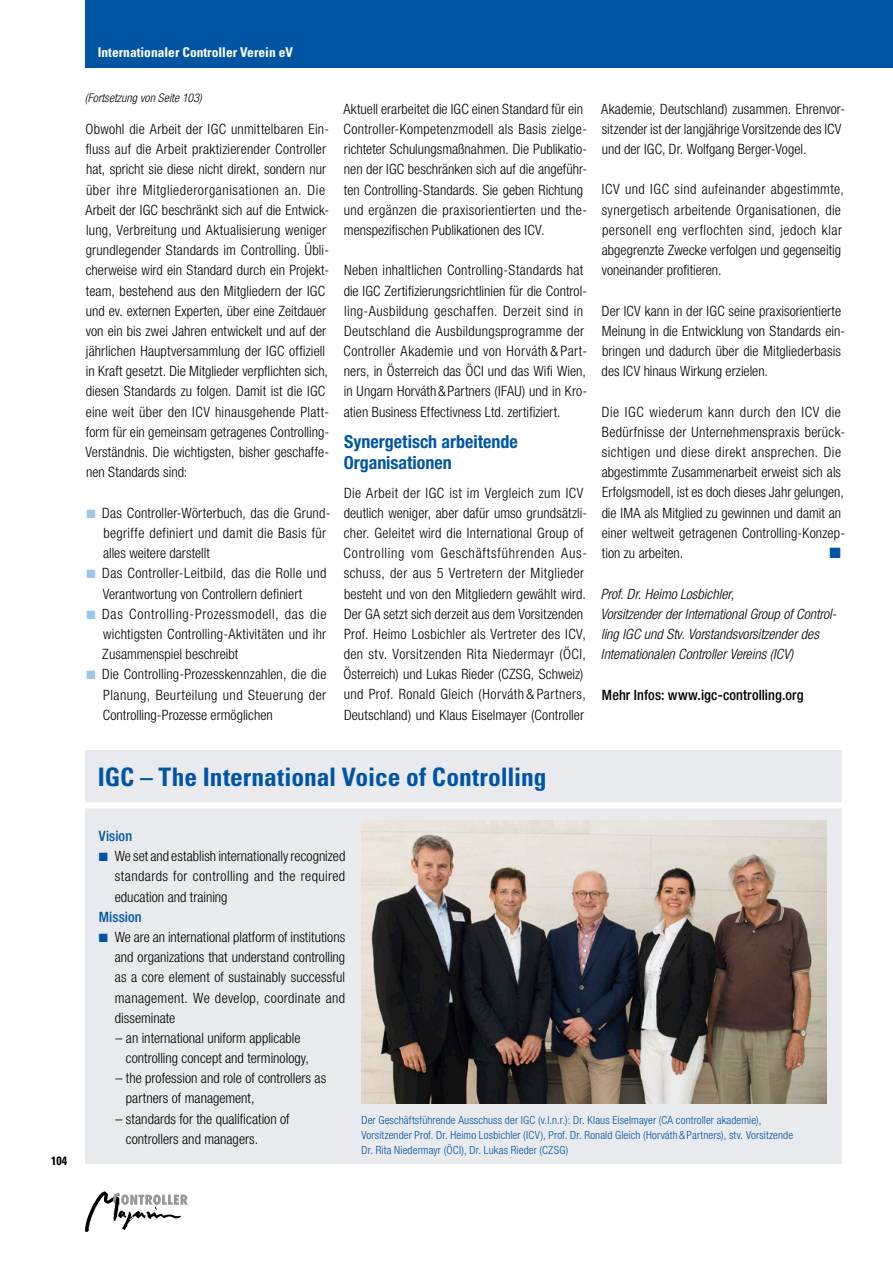
<style>
.page{position:relative;width:893px;height:1263px;background:#fff}
.page>*{position:absolute;margin:0;border:0;box-sizing:border-box;transform-origin:0 0}
.t1{font:700 condensed 25.5px "Univers LT Std";color:#0055a3}
.t2{font:700 condensed 18px/21px "Helvetica Neue LT Pro";color:#0055a3}
.t3{font:15px "Zapf Dingbats ITC";color:#0055a3}
.t4{font:300 condensed 14.25px/20.2px "Helvetica Neue LT Pro";letter-spacing:.01em;color:#000}
.t5{font:italic 300 condensed 14.25px/20.2px "Helvetica Neue LT Pro";color:#000}
.t6{font:500 condensed 14.25px "Helvetica Neue LT Pro";letter-spacing:.01em;color:#000}
.t7{font:500 condensed 14.25px "Helvetica Neue LT Pro";letter-spacing:.005em;color:#0055a3}
.t8{font:700 condensed 13.5px "Univers LT Std";color:#fff}
.t9{font:italic 300 condensed 12px "Helvetica Neue LT Pro";color:#000}
.t10{font:700 condensed 12px "Univers LT Std";color:#000}
.t11{font:300 condensed 11.25px/15px "Helvetica Neue LT Pro";letter-spacing:.01em;color:#0055a3}
.s1{color:#9cc7eb}
.s2{color:#0055a3}
</style>
<div class="page">
<svg style="left:181px;top:1194px;width:7px;height:11px"></svg>
<img style="left:85px;top:1191px;width:96px;height:41px">
<div style="left:85px;top:0;width:808px;height:68px;background:#0055a3"></div>
<div style="left:85px;top:784px;width:757px;height:380px;background:#e9eaee"></div>
<div style="left:85px;top:750px;width:757px;height:53px;background:#e9eaee"></div>
<div style="left:76px;top:802px;width:779px;height:6px;background:#fff"></div>
<img style="left:361px;top:821px;width:465px;height:282px">
<p class="t10" style="left:51px;top:1154px;width:17px">104</p>
<p class="t8" style="left:98px;top:43px;width:197px">Internationaler Controller Verein eV</p>
<p class="t9" style="left:85px;top:91px;width:119px">(Fortsetzung von Seite 103)</p>
<p class="t4" style="left:85px;top:119px;width:245px">Obwohl die Arbeit der IGC unmittelbaren Ein&shy;fluss auf die Arbeit praktizierender Controller hat, spricht sie diese nicht direkt, sondern nur über ihre Mitgliederorganisationen an. Die Arbeit der IGC beschränkt sich auf die Entwick&shy;lung, Verbreitung und Aktualisierung weniger grundlegender Standards im Controlling. Übli&shy;cherweise wird ein Standard durch ein Projekt&shy;team, bestehend aus den Mitgliedern der IGC und ev. externen Experten, über eine Zeitdauer von ein bis zwei Jahren entwickelt und auf der jährlichen Hauptversammlung der IGC offiziell in Kraft gesetzt. Die Mitglieder verpflichten sich, diesen Standards zu folgen. Damit ist die IGC eine weit über den ICV hinausgehende Platt&shy;form für ein gemeinsam getragenes Controlling-Verständnis. Die wichtigsten, bisher geschaffe&shy;nen Standards sind:</p>
<p class="t4" style="left:103px;top:502px;width:229px;text-indent:-17px"><span class="s1">■</span> Das Controller-Wörterbuch, das die Grund&shy;begriffe definiert und damit die Basis für alles weitere darstellt</p>
<p class="t4" style="left:86px;top:563px;width:242px;text-align:center"><span class="s1">■</span> Das Controller-Leitbild, das die Rolle und<br>Verantwortung von Controllern definiert</p>
<p class="t4" style="left:102px;top:603px;width:226px;text-align:justify;text-indent:-16px"><span class="s1">■</span> Das Controlling-Prozessmodell, das die wichtigsten Controlling-Aktivitäten und ihr Zusammenspiel beschreibt</p>
<p class="t4" style="left:103px;top:664px;width:225px;text-align:justify;text-indent:-16px"><span class="s1">■</span> Die Controlling-Prozesskennzahlen, die die Planung, Beurteilung und Steuerung der Controlling-Prozesse ermöglichen</p>
<p class="t4" style="left:343px;top:98px;width:245px">Aktuell erarbeitet die IGC einen Standard für ein Controller-Kompetenzmodell als Basis zielge&shy;richteter Schulungsmaßnahmen. Die Publikatio&shy;nen der IGC beschränken sich auf die angeführ&shy;ten Controlling-Standards. Sie geben Richtung und ergänzen die praxisorientierten und the&shy;menspezifischen Publikationen des ICV.</p>
<p class="t4" style="left:343px;top:260px;width:245px">Neben inhaltlichen Controlling-Standards hat die IGC Zertifizierungsrichtlinien für die Control&shy;ling-Ausbildung geschaffen. Derzeit sind in Deutschland die Ausbildungsprogramme der Controller Akademie und von Horváth &amp; Part&shy;ners, in Österreich das ÖCI und das Wifi Wien, in Ungarn Horváth&amp;Partners (IFAU) und in Kro&shy;atien Business Effectivness Ltd. zertifiziert.</p>
<p class="t2" style="left:344px;top:431px;width:176px">Synergetisch arbeitende<br>Organisationen</p>
<p class="t4" style="left:343px;top:482px;width:245px">Die Arbeit der IGC ist im Vergleich zum ICV deutlich weniger, aber dafür umso grundsätzli&shy;cher. Geleitet wird die International Group of Controlling vom Geschäftsführenden Aus&shy;schuss, der aus 5 Vertretern der Mitglieder besteht und von den Mitgliedern gewählt wird.<br>Der GA setzt sich derzeit aus dem Vorsitzenden Prof. Heimo Losbichler als Vertreter des ICV, den stv. Vorsitzenden Rita Niedermayr (ÖCI, Österreich) und Lukas Rieder (CZSG, Schweiz) und Prof. Ronald Gleich (Horváth &amp; Partners, Deutschland) und Klaus Eiselmayer (Controller</p>
<p class="t4" style="left:601px;top:98px;width:245px">Akademie, Deutschland) zusammen. Ehrenvor&shy;sitzender ist der langjährige Vorsitzende des ICV und der IGC, Dr. Wolfgang Berger-Vogel.</p>
<p class="t4" style="left:602px;top:179px;width:244px">ICV und IGC sind aufeinander abgestimmte, synergetisch arbeitende Organisationen, die personell eng verflochten sind, jedoch klar abgegrenzte Zwecke verfolgen und gegenseitig voneinander profitieren.</p>
<p class="t4" style="left:602px;top:300px;width:245px">Der ICV kann in der IGC seine praxisorientierte Meinung in die Entwicklung von Standards ein&shy;bringen und dadurch über die Mitgliederbasis des ICV hinaus Wirkung erzielen.</p>
<p class="t4" style="left:602px;top:401px;width:245px">Die IGC wiederum kann durch den ICV die Bedürfnisse der Unternehmenspraxis berück&shy;sichtigen und diese direkt ansprechen. Die abgestimmte Zusammenarbeit erweist sich als Erfolgsmodell, ist es doch dieses Jahr gelungen, die IMA als Mitglied zu gewinnen und damit an einer weltweit getragenen Controlling-Konzep&shy;tion zu arbeiten.</p>
<p class="t3" style="left:829px;top:546px;width:13px">■</p>
<p class="t5" style="left:600px;top:584px;width:237px">Prof. Dr. Heimo Losbichler,<br>Vorsitzender der International Group of Control&shy;ling IGC und Stv. Vorstandsvorsitzender des Internationalen Controller Vereins (ICV)</p>
<p class="t6" style="left:602px;top:686px;width:203px">Mehr Infos: www.igc-controlling.org</p>
<h1 class="t1" style="left:98px;top:761px;width:450px">IGC – The International Voice of Controlling</h1>
<p class="t7" style="left:99px;top:827px;width:35px">Vision</p>
<p class="t4" style="left:115px;top:846px;width:232px;text-align:justify;text-indent:-16px"><span class="s2">■</span> We set and establish internationally recognized standards for controlling and the required education and training</p>
<p class="t7" style="left:99px;top:908px;width:44px">Mission</p>
<p class="t4" style="left:115px;top:927px;width:232px;text-align:justify;text-indent:-16px"><span class="s2">■</span> We are an international platform of institutions and organizations that understand controlling as a core element of sustainably successful management. We develop, coordinate and disseminate</p>
<p class="t4" style="left:126px;top:1027px;width:185px;text-indent:-11px">– an international uniform applicable controlling concept and terminology,</p>
<p class="t4" style="left:126px;top:1068px;width:202px;text-indent:-11px">– the profession and role of controllers as partners of management,</p>
<p class="t4" style="left:126px;top:1108px;width:165px;text-indent:-11px">– standards for the qualification of controllers and managers.</p>
<p class="t11" style="left:361px;top:1112px;width:433px">Der Geschäftsführende Ausschuss der IGC (v.l.n.r.): Dr. Klaus Eiselmayer (CA controller akademie),<br>Vorsitzender Prof. Dr. Heimo Losbichler (ICV), Prof. Dr. Ronald Gleich (Horváth&amp;Partners), stv. Vorsitzende<br>Dr. Rita Niedermayr (ÖCI), Dr. Lukas Rieder (CZSG)</p>
</div>
